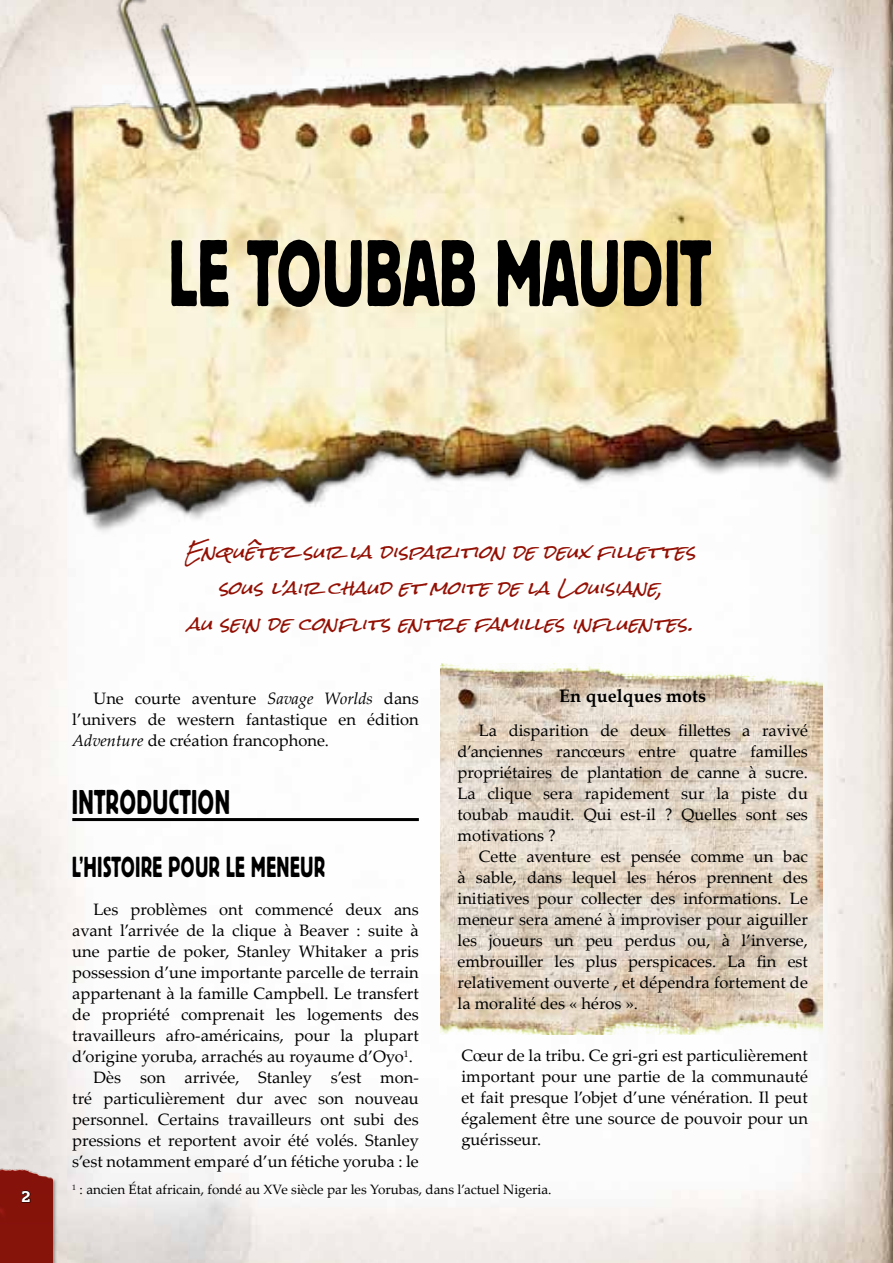
<style>
.page{position:relative;width:893px;height:1263px;background:#fff}
.page>*{position:absolute;margin:0;border:0;box-sizing:border-box;transform-origin:0 0}
.t1{font:93.6px "Block BE";color:#000;scale:.67 1}
.t2{font:34.2px "Block BE";letter-spacing:.04em;color:#000;scale:.67 1}
.t3{font:28.8px "Block BE";letter-spacing:.04em;color:#000;scale:.67 1}
.t4{font:italic 18px/36px "Rock Salt";color:#931004;text-align:center}
.t5{font:700 18px "Palatino Linotype";color:#000}
.t6{font:16.5px/21px "Palatino Linotype";color:#000;text-align:justify}
.t7{font:700 15px "Quatro Slab";color:#fff}
.t8{font:13.5px "Palatino Linotype";color:#000}
.s1{font-style:italic}
</style>
<div class="page">
<img style="left:0;top:536px;width:893px;height:727px">
<div style="left:0;top:1169px;width:58px;height:94px;background:#000;opacity:.35"></div>
<img style="left:0;top:1164px;width:52px;height:99px">
<img style="left:0;top:0;width:893px;height:536px">
<svg style="left:21px;top:1190px;width:10px;height:13px"></svg>
<hr style="left:72px;top:818px;width:347px;height:3px;background:#000">
<img style="left:440px;top:664px;width:383px;height:370px">
<h1 class="t1" style="left:169px;top:221px;width:811px">LE TOUBAB MAUDIT</h1>
<p class="t7" style="left:22px;top:1187px;width:11px">2</p>
<p class="t4" style="left:185px;top:535px;width:524px">Enquêtezsurladisparitiondedeuxfillettes sousl’airchaudetmoitedelaLouisiane, auseindeconflitsentrefamillesinfluentes.</p>
<p class="t5" style="left:559px;top:683px;width:148px">En quelques mots</p>
<p class="t6" style="left:458px;top:719px;width:352px;text-indent:21px">La disparition de deux fillettes a ravivé d’anciennes rancœurs entre quatre familles propriétaires de plantation de canne à sucre.<br>La clique sera rapidement sur la piste du toubab maudit. Qui est-il ? Quelles sont ses motivations ?</p>
<p class="t6" style="left:458px;top:845px;width:352px;text-indent:21px">Cette aventure est pensée comme un bac à sable, dans lequel les héros prennent des initiatives pour collecter des informations. Le meneur sera amené à improviser pour aiguiller les joueurs un peu perdus ou, à l’inverse, embrouiller les plus perspicaces. La fin est relativement ouverte , et dépendra fortement de la moralité des « héros ».</p>
<p class="t6" style="left:72px;top:687px;width:348px;text-indent:21px">Une courte aventure <span class="s1">Savage Worlds</span> dans l’univers de western fantastique en édition <span class="s1">Adventure</span> de création francophone.</p>
<h2 class="t2" style="left:72px;top:783px;width:237px">INTRODUCTION</h2>
<h3 class="t3" style="left:72px;top:851px;width:378px">L’HISTOIRE POUR LE MENEUR</h3>
<p class="t6" style="left:94px;top:898px;width:327px">Les problèmes ont commencé deux ans</p>
<p class="t6" style="left:72px;top:919px;width:348px">avant l’arrivée de la clique à Beaver : suite à</p>
<p class="t6" style="left:72px;top:940px;width:348px">une partie de poker, Stanley Whitaker a pris</p>
<p class="t6" style="left:72px;top:961px;width:348px">possession d’une importante parcelle de terrain</p>
<p class="t6" style="left:72px;top:982px;width:348px">appartenant à la famille Campbell. Le transfert</p>
<p class="t6" style="left:72px;top:1004px;width:348px">de propriété comprenait les logements des</p>
<p class="t6" style="left:72px;top:1025px;width:348px">travailleurs afro-américains, pour la plupart</p>
<p class="t6" style="left:72px;top:1046px;width:342px">d’origine yoruba, arrachés au royaume d’Oyo<sup>1</sup>.</p>
<p class="t6" style="left:94px;top:1066px;width:327px">Dès son arrivée, Stanley s’est mon-</p>
<p class="t6" style="left:72px;top:1087px;width:348px">tré particulièrement dur avec son nouveau</p>
<p class="t6" style="left:72px;top:1108px;width:348px">personnel. Certains travailleurs ont subi des</p>
<p class="t6" style="left:72px;top:1129px;width:348px">pressions et reportent avoir été volés. Stanley</p>
<p class="t6" style="left:72px;top:1151px;width:348px">s’est notamment emparé d’un fétiche yoruba : le</p>
<p class="t6" style="left:461px;top:1044px;width:348px">Cœur de la tribu. Ce gri-gri est particulièrement important pour une partie de la communauté et fait presque l’objet d’une vénération. Il peut également être une source de pouvoir pour un guérisseur.</p>
<p class="t8" style="left:72px;top:1180px;width:481px"><sup>1</sup> : ancien État africain, fondé au XVe siècle par les Yorubas, dans l’actuel Nigeria.</p>
</div>
